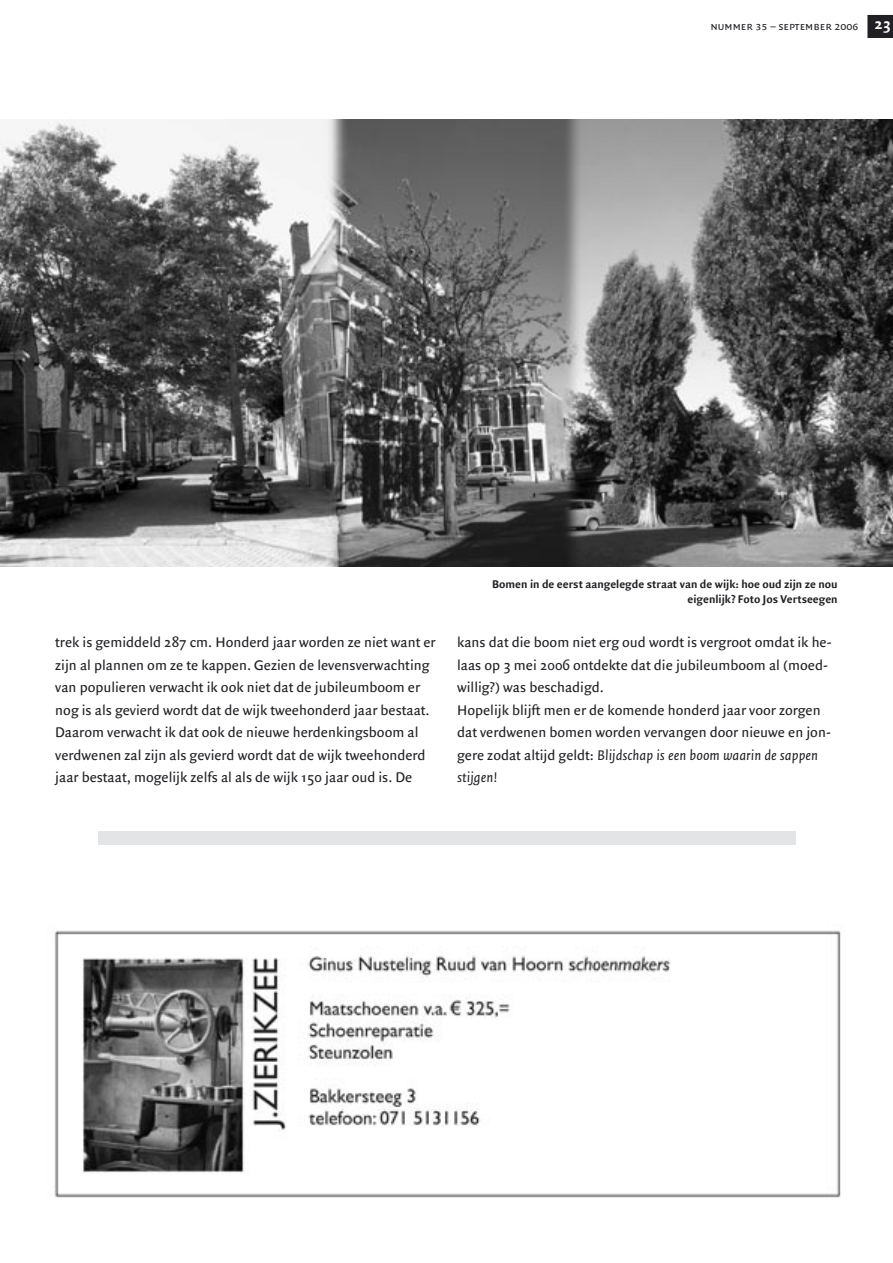
<style>
.page{position:relative;width:893px;height:1263px;background:#fff}
.page>*{position:absolute;margin:0;border:0;box-sizing:border-box;transform-origin:0 0}
.t1{font:15px/22.5px "Quadraat Sans";color:#212125}
.t2{font:700 12px/15px "Quadraat Sans";color:#212125;text-align:right}
.t3{font:12px "Quadraat Sans Caps";color:#212125}
.s1{font-family:"Quadraat Sans";font-weight:700;font-size:15px;color:#fff}
.s2{font-family:"Quadraat Sans";font-weight:700;font-size:16.5px;color:#fff}
.s3{font-style:italic}
</style>
<div class="page">
<svg style="left:867px;top:15px;width:26px;height:23px"></svg>
<img style="left:0;top:119px;width:893px;height:448px">
<img style="left:54px;top:930px;width:787px;height:268px">
<div style="left:98px;top:831px;width:697px;height:13px;background:#e3e4e5"></div>
<p class="t3" style="left:692px;top:19px;width:200px"><span class="s1">Nu</span>nummer 35 – september 2006 <span class="s2">23</span></p>
<p class="t1" style="left:55px;top:631px;width:382px">trek is gemiddeld 287 cm. Honderd jaar worden ze niet want er zijn al plannen om ze te kappen. Gezien de levensverwachting van populieren verwacht ik ook niet dat de jubileumboom er nog is als gevierd wordt dat de wijk tweehonderd jaar bestaat.<br>Daarom verwacht ik dat ook de nieuwe herdenkingsboom al verdwenen zal zijn als gevierd wordt dat de wijk tweehonderd jaar bestaat, mogelijk zelfs al als de wijk 150 jaar oud is. De</p>
<p class="t2" style="left:492px;top:577px;width:347px">Bomen in de eerst aangelegde straat van de wijk: hoe oud zijn ze nou eigenlijk? Foto Jos Vertseegen</p>
<p class="t1" style="left:457px;top:631px;width:376px">kans dat die boom niet erg oud wordt is vergroot omdat ik he&shy;laas op 3 mei 2006 ontdekte dat die jubileumboom al (moed&shy;willig?) was beschadigd.<br>Hopelijk blijft men er de komende honderd jaar voor zorgen dat verdwenen bomen worden vervangen door nieuwe en jon&shy;gere zodat altijd geldt: <span class="s3">Blijdschap is een boom waarin de sappen stijgen!</span></p>
</div>
